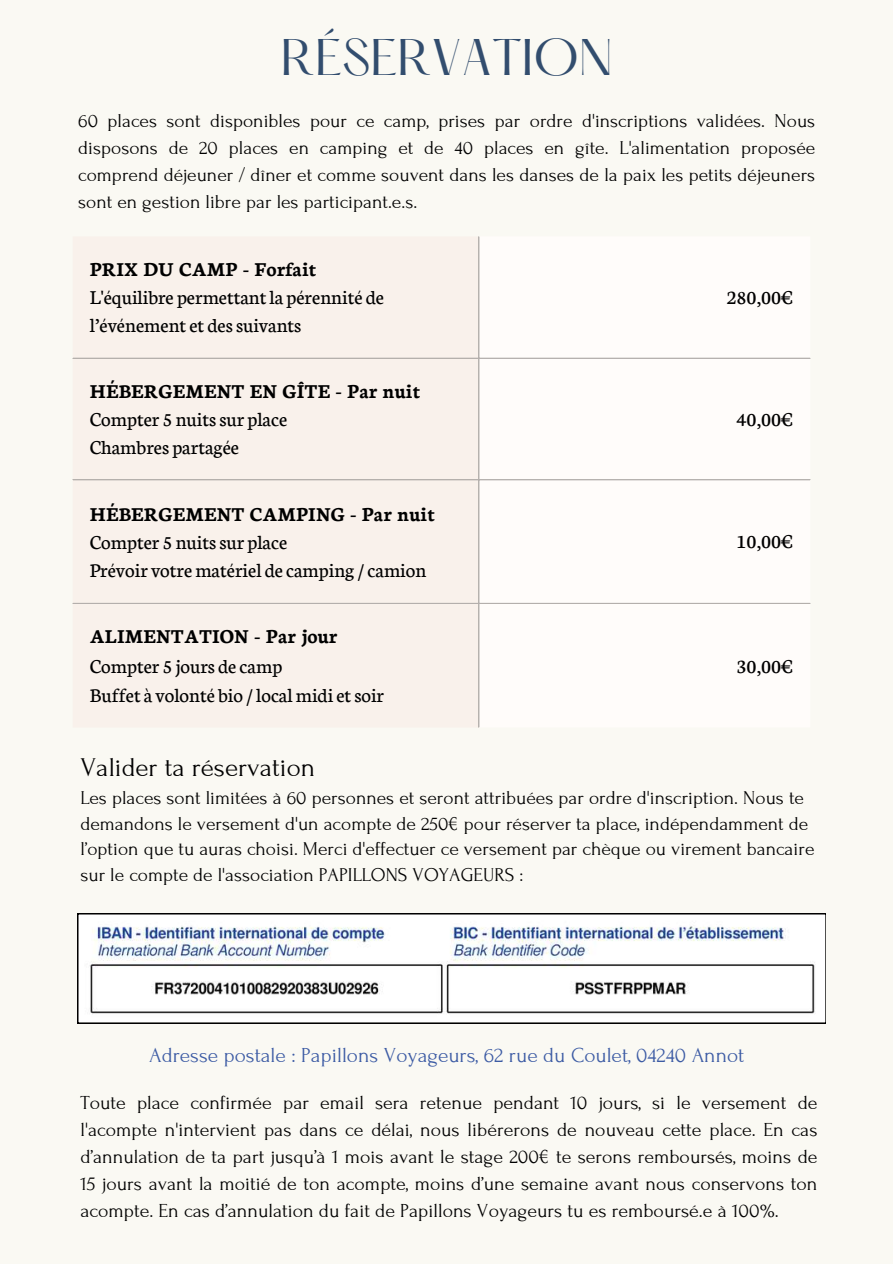
<style>
.page{position:relative;width:893px;height:1264px;background:#fff}
.page>*{position:absolute;margin:0;border:0;box-sizing:border-box;transform-origin:0 0}
.t1{font:45px "Hatton";color:#324d6e}
.t2{font:27px "Forum";color:#000}
.t3{font:21.3px "Forum";color:#3c5ba4}
.t4{font:21px/28.2px "Neuton";color:#000}
.t5{font:700 21px "Neuton";color:#000}
.t6{font:19.8px/27px "Forum";color:#000;text-align:justify}
.t7{font:19.5px/27px "Forum";color:#000;text-align:justify}
</style>
<div class="page">
<div style="left:0;top:0;width:892px;height:1263px;background:#faf9f3"></div>
<svg style="left:73px;top:357px;width:405px;height:246px"></svg>
<svg style="left:479px;top:237px;width:331px;height:490px"></svg>
<hr style="left:478px;top:237px;width:1px;height:490px;background:#b4afac">
<hr style="left:73px;top:358px;width:737px;height:1px;background:#b4afac">
<hr style="left:73px;top:479px;width:737px;height:1px;background:#b4afac">
<hr style="left:73px;top:603px;width:737px;height:1px;background:#b4afac">
<svg style="left:77px;top:913px;width:748px;height:110px"></svg>
<h1 class="t1" style="left:281px;top:36px;width:333px">RÉSERVATION</h1>
<p class="t7" style="left:78px;top:108px;width:738px">60 places sont disponibles pour ce camp, prises par ordre d'inscriptions validées. Nous disposons de 20 places en camping et de 40 places en gîte. L'alimentation proposée comprend déjeuner / dîner et comme souvent dans les danses de la paix les petits déjeuners sont en gestion libre par les participant.e.s.</p>
<p class="t5" style="left:90px;top:254px;width:228px">PRIX DU CAMP - Forfait</p>
<p class="t4" style="left:90px;top:282px;width:295px">L'équilibre permettantla pérennité de l’événementet dessuivants</p>
<p class="t4" style="left:726px;top:282px;width:68px">280,00€</p>
<p class="t5" style="left:90px;top:376px;width:332px">HÉBERGEMENT EN GÎTE - Par nuit</p>
<p class="t4" style="left:90px;top:404px;width:199px">Compter 5 nuitssur place<br>Chambres partagée</p>
<p class="t4" style="left:736px;top:404px;width:58px">40,00€</p>
<p class="t5" style="left:90px;top:499px;width:346px">HÉBERGEMENT CAMPING - Par nuit</p>
<p class="t4" style="left:90px;top:526px;width:338px">Compter 5 nuitssur place<br>Prévoir votrematériel decamping /camion</p>
<p class="t4" style="left:736px;top:525px;width:58px">10,00€</p>
<p class="t5" style="left:90px;top:621px;width:249px">ALIMENTATION - Par jour</p>
<p class="t4" style="left:90px;top:649px;width:296px;line-height:29.2px">Compter 5 jours decamp<br>Buffet à volonté bio /localmidietsoir</p>
<p class="t4" style="left:736px;top:650px;width:58px">30,00€</p>
<h2 class="t2" style="left:80px;top:752px;width:236px">Valider ta réservation</h2>
<p class="t7" style="left:80px;top:784px;width:735px;line-height:25.8px;text-align:left">Les places sont limitées à 60 personnes et seront attribuées par ordre d'inscription. Nous te demandons le versement d'un acompte de 250€ pour réserver ta place, indépendamment de l’option que tu auras choisi. Merci d'effectuer ce versement par chèque ou virement bancaire sur le compte de l'association PAPILLONS VOYAGEURS :</p>
<p class="t3" style="left:149px;top:1043px;width:596px">Adresse postale : Papillons Voyageurs, 62 rue du Coulet, 04240 Annot</p>
<p class="t6" style="left:80px;top:1089px;width:738px">Toute place confirmée par email sera retenue pendant 10 jours, si le versement de l'acompte n'intervient pas dans ce délai, nous libérerons de nouveau cette place. En cas d’annulation de ta part jusqu’à 1 mois avant le stage 200€ te serons remboursés, moins de 15 jours avant la moitié de ton acompte, moins d’une semaine avant nous conservons ton acompte. En cas d’annulation du fait de Papillons Voyageurs tu es remboursé.e à 100%.</p>
</div>
